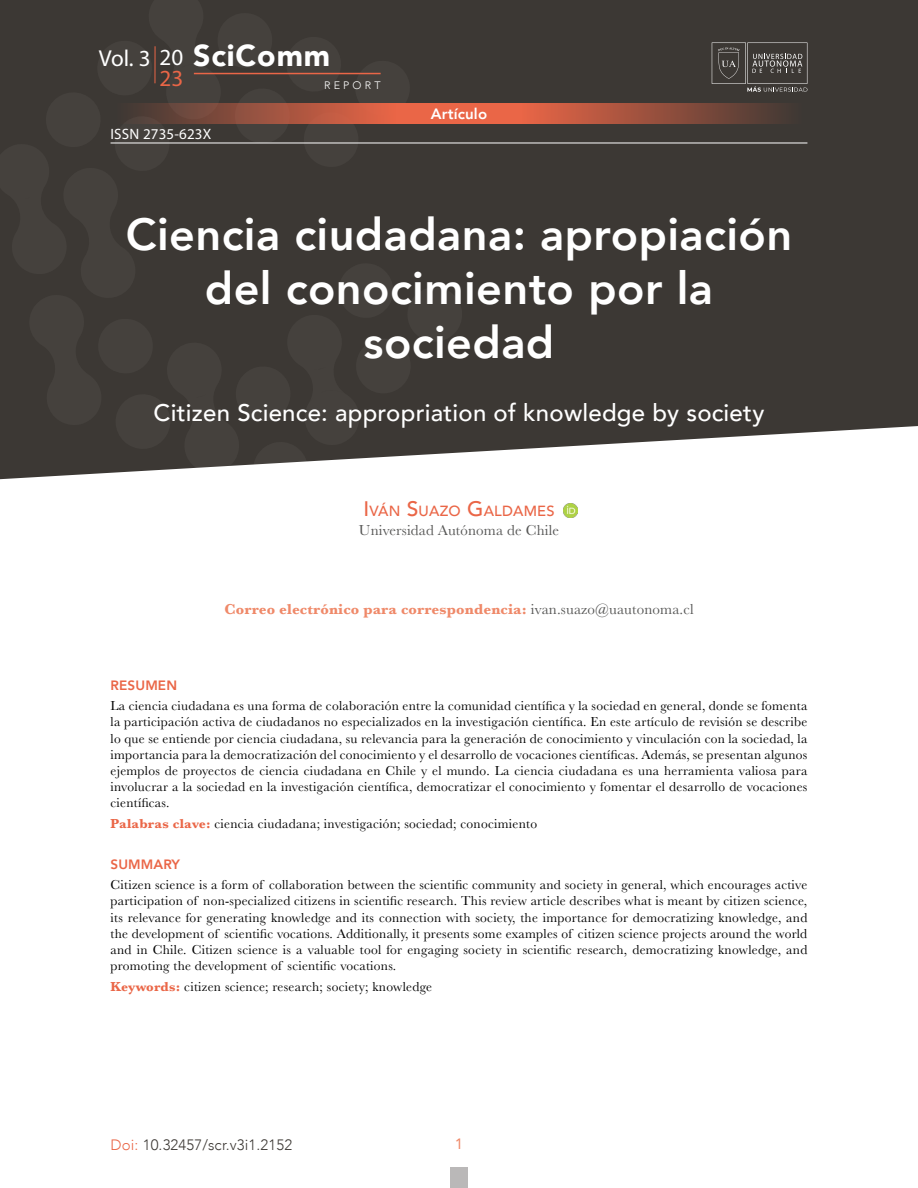
<style>
.page{position:relative;width:918px;height:1188px;background:#fff}
.page>*{position:absolute;margin:0;border:0;box-sizing:border-box;transform-origin:0 0}
.t1{font:800 45px/54px "Avenir";letter-spacing:.01em;color:#fff;text-align:center}
.t2{font:900 30.3px "Avenir";letter-spacing:.03em;color:#fff}
.t3{font:500 24px "Avenir";letter-spacing:.01em;color:#fff}
.t4{font:23.1px "Myriad Pro";color:#fff}
.t5{font:23.1px "Myriad Pro";color:#ea6647}
.t6{font:700 15px "Baskerville";letter-spacing:.01em;color:#ef8969}
.t7{font:300 15px "Avenir";letter-spacing:.01em;color:#3c3834}
.t8{font:15px "Baskerville";letter-spacing:.01em;color:#575756}
.t9{font:15px "Myriad Pro";letter-spacing:.01em;color:#fff}
.t10{font:800 15px "Avenir";letter-spacing:.01em;color:#fff}
.t11{font:15px "Avenir";color:#ef8969}
.t12{font:500 14.7px "Avenir";letter-spacing:.015em;color:#ea6647}
.t13{font:13.5px/16.2px "Baskerville";letter-spacing:.02em;color:#000;text-align:justify}
.t14{font:800 13.5px "Avenir";letter-spacing:.01em;color:#ea6647}
.t15{font:300 10.8px "Avenir";letter-spacing:.29em;color:#fff}
.s1{font-size:21px}
.s2{font-weight:400;color:#575756}
.s3{font-weight:700;color:#ea6647}
.s4{color:#ea6647}
</style>
<div class="page">
<div style="left:450px;top:1168px;width:18px;height:20px;background:#bab8b8"></div>
<div style="left:463px;top:0;width:455px;height:453px;background:#3c3834"></div>
<svg style="left:0;top:0;width:463px;height:480px;background:#45403d"></svg>
<svg style="left:111px;top:103px;width:346px;height:20px;background:#a25340"></svg>
<svg style="left:457px;top:103px;width:350px;height:20px;background:#a1523e"></svg>
<hr style="left:111px;top:143px;width:696px;height:1px;background:#fff">
<hr style="left:194px;top:73px;width:187px;height:1px;background:#ea6647">
<svg style="left:712px;top:43px;width:95px;height:49px;background:#4e4b47"></svg>
<hr style="left:155px;top:46px;width:1px;height:37px;background:#ea6647">
<svg style="left:564px;top:504px;width:13px;height:13px"></svg>
<h3 class="t4" style="left:99px;top:44px;width:86px">Vol. 3 20</h3>
<h3 class="t5" style="left:160px;top:64px;width:25px">23</h3>
<h2 class="t2" style="left:193px;top:30px;width:139px">SciComm</h2>
<p class="t15" style="left:324px;top:78px;width:58px">REPORT</p>
<p class="t9" style="left:111px;top:125px;width:102px">ISSN 2735-623X</p>
<p class="t10" style="left:431px;top:102px;width:58px">Artículo</p>
<h1 class="t1" style="left:126px;top:207px;width:668px">Ciencia ciudadana: apropiación del conocimiento por la sociedad</h1>
<h3 class="t3" style="left:154px;top:392px;width:612px">Citizen Science: appropriation of knowledge by society</h3>
<p class="t12" style="left:363px;top:498px;width:192px"><span class="s1">I</span>VÁN <span class="s1">S</span>UAZO <span class="s1">G</span>ALDAMES</p>
<p class="t8" style="left:359px;top:521px;width:202px">Universidad Autónoma de Chile</p>
<p class="t6" style="left:224px;top:599px;width:471px">Correo electrónico para correspondencia: <span class="s2">ivan.suazo@uautonoma.cl</span></p>
<p class="t14" style="left:111px;top:675px;width:68px">RESUMEN</p>
<p class="t13" style="left:111px;top:698px;width:698px">La ciencia ciudadana es una forma de colaboración entre la comunidad científica y la sociedad en general, donde se fomenta la participación activa de ciudadanos no especializados en la investigación científica. En este artículo de revisión se describe lo que se entiende por ciencia ciudadana, su relevancia para la generación de conocimiento y vinculación con la sociedad, la importancia para la democratización del conocimiento y el desarrollo de vocaciones científicas. Además, se presentan algunos ejemplos de proyectos de ciencia ciudadana en Chile y el mundo. La ciencia ciudadana es una herramienta valiosa para involucrar a la sociedad en la investigación científica, democratizar el conocimiento y fomentar el desarrollo de vocaciones científicas.</p>
<p class="t13" style="left:111px;top:816px;width:428px"><span class="s3">Palabras clave:</span> ciencia ciudadana; investigación; sociedad; conocimiento</p>
<p class="t14" style="left:111px;top:854px;width:71px">SUMMARY</p>
<p class="t13" style="left:111px;top:877px;width:698px">Citizen science is a form of collaboration between the scientific community and society in general, which encourages active participation of non-specialized citizens in scientific research. This review article describes what is meant by citizen science, its relevance for generating knowledge and its connection with society, the importance for democratizing knowledge, and the development of scientific vocations. Additionally, it presents some examples of citizen science projects around the world and in Chile. Citizen science is a valuable tool for engaging society in scientific research, democratizing knowledge, and promoting the development of scientific vocations.</p>
<p class="t13" style="left:111px;top:978px;width:323px"><span class="s3">Keywords:</span> citizen science; research; society; knowledge</p>
<p class="t7" style="left:111px;top:1136px;width:183px"><span class="s4">Doi:</span> 10.32457/scr.v3i1.2152</p>
<p class="t11" style="left:455px;top:1132px;width:10px">1</p>
</div>
